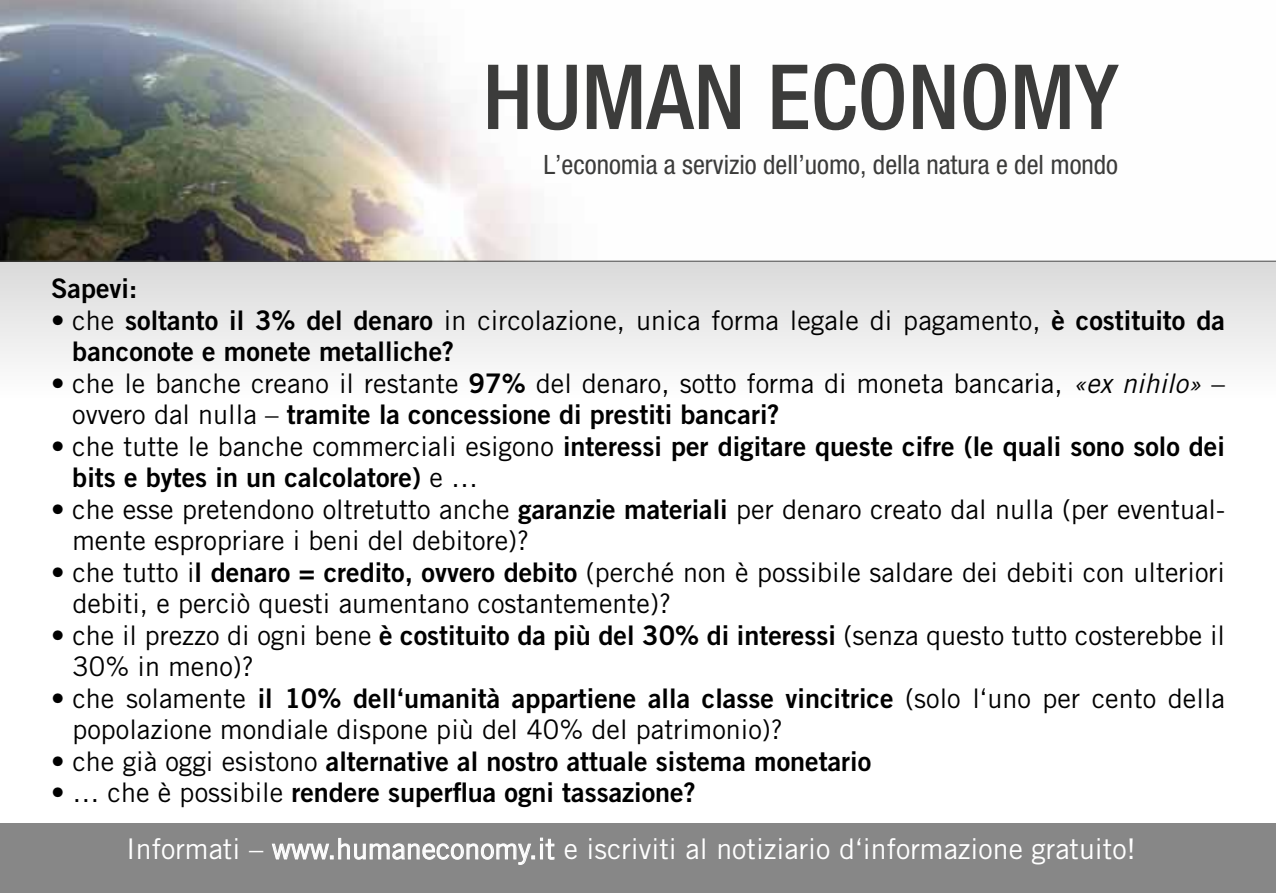
<style>
.page{position:relative;width:1276px;height:893px;background:#fff}
.page>*{position:absolute;margin:0;border:0;box-sizing:border-box;transform-origin:0 0}
.t1{font:500 condensed 90px "Helvetica Neue";color:#3c3c3b}
.t2{font:28.5px "Trade Gothic";color:#fff}
.t3{font:27px/31.5px "Trade Gothic";color:#000}
.t4{font:27px/31.5px "Trade Gothic Bold Two";color:#000}
.t5{font:condensed 26.7px "Helvetica Neue";color:#3c3c3b}
.s1{font-family:"Trade Gothic Bold Two"}
.s2{font-style:italic}
.s3{font-family:"Trade Gothic"}
</style>
<div class="page">
<div style="left:0;top:261px;width:1276px;height:136px;background:linear-gradient(to bottom,#d9d9d9,#fefefe)"></div>
<div style="left:0;top:823px;width:1276px;height:70px;background:#878787"></div>
<svg style="left:272px;top:838px;width:282px;height:27px"></svg>
<img style="left:0;top:0;width:1276px;height:261px">
<hr style="left:0;top:261px;width:1276px;height:1px;background:#3c3c3b">
<h1 class="t1" style="left:483px;top:43px;width:637px">HUMAN ECONOMY</h1>
<p class="t5" style="left:543px;top:149px;width:576px">L’economia a servizio dell’uomo, della natura e del mondo</p>
<p class="t4" style="left:51px;top:272px;width:88px">Sapevi:</p>
<p class="t3" style="left:51px;top:304px;width:1175px">• che <span class="s1">soltanto il 3% del denaro</span> in circolazione, unica forma legale di pagamento, <span class="s1">è costituito da</span></p>
<p class="t4" style="left:72px;top:335px;width:383px">banconote e monete metalliche?</p>
<p class="t3" style="left:51px;top:367px;width:1175px">• che le banche creano il restante <span class="s1">97%</span> del denaro, sotto forma di moneta bancaria, <span class="s2">«ex nihilo»</span> –</p>
<p class="t4" style="left:72px;top:398px;width:709px"><span class="s3">ovvero dal nulla –</span> tramite la concessione di prestiti bancari?</p>
<p class="t4" style="left:72px;top:430px;width:1154px;text-indent:-21px"><span class="s3">• che tutte le banche commerciali esigono</span> interessi per digitare queste cifre (le quali sono solo dei bits e bytes in un calcolatore) <span class="s3">e …</span></p>
<p class="t3" style="left:72px;top:493px;width:1154px;text-indent:-21px">• che esse pretendono oltretutto anche <span class="s1">garanzie materiali</span> per denaro creato dal nulla (per eventual&shy;mente espropriare i beni del debitore)?</p>
<p class="t3" style="left:72px;top:556px;width:1154px;text-indent:-21px">• che tutto i<span class="s1">l denaro = credito, ovvero debito</span> (perché non è possibile saldare dei debiti con ulteriori debiti, e perciò questi aumentano costantemente)?</p>
<p class="t3" style="left:72px;top:619px;width:1154px;text-indent:-21px">• che il prezzo di ogni bene <span class="s1">è costituito da più del 30% di interessi</span> (senza questo tutto costerebbe il<br>30% in meno)?</p>
<p class="t4" style="left:51px;top:682px;width:1175px"><span class="s3">• che solamente</span> il 10% dell‘umanità appartiene alla classe vincitrice <span class="s3">(solo l‘uno per cento della</span></p>
<p class="t3" style="left:72px;top:714px;width:712px">popolazione mondiale dispone più del 40% del patrimonio)?</p>
<p class="t4" style="left:51px;top:745px;width:821px"><span class="s3">• che già oggi esistono</span> alternative al nostro attuale sistema monetario</p>
<p class="t4" style="left:51px;top:777px;width:646px"><span class="s3">• … che è possibile</span> rendere superflua ogni tassazione?</p>
<p class="t2" style="left:126px;top:832px;width:1011px">Informati – www.humaneconomy.it e iscriviti al notiziario d‘informazione gratuito!</p>
</div>
